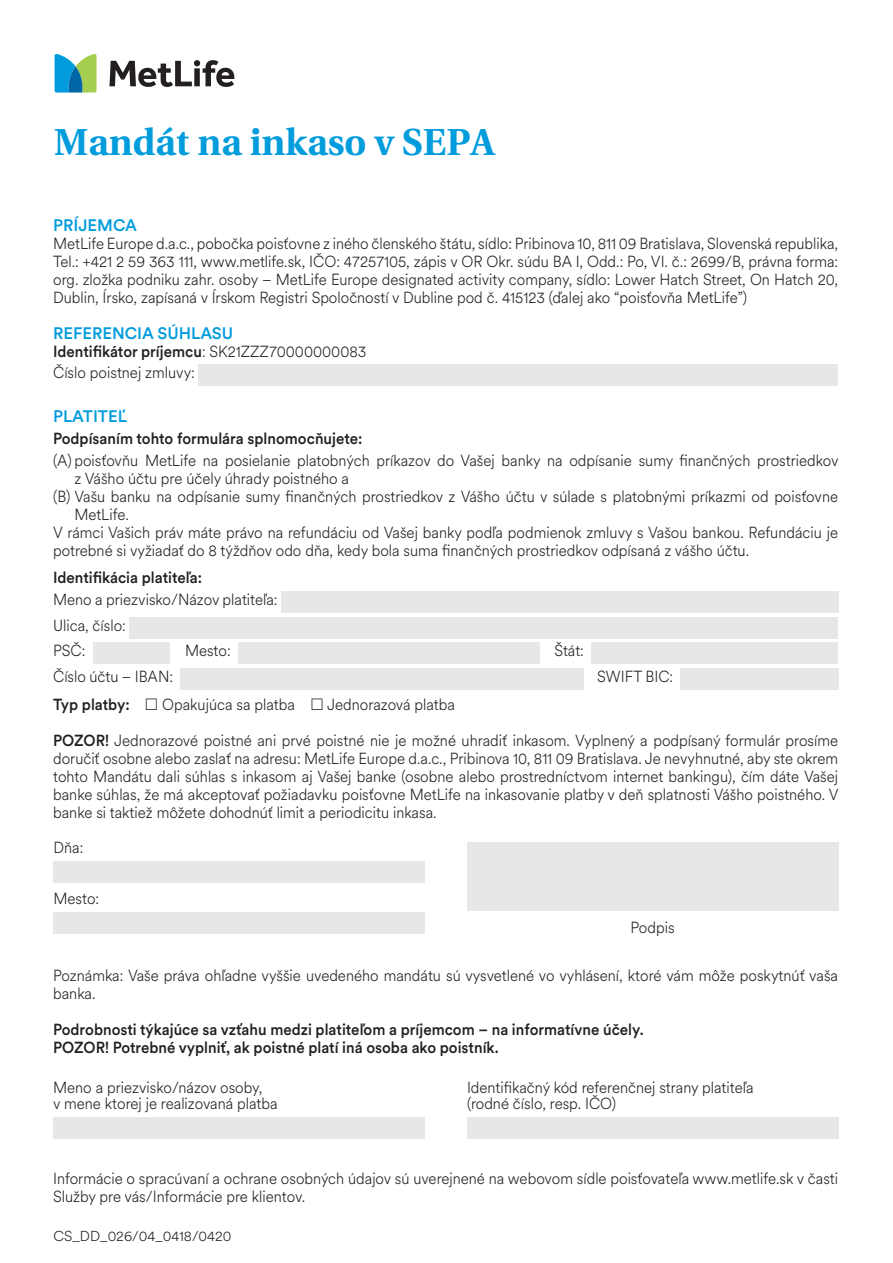
<style>
.page{position:relative;width:893px;height:1263px;background:#fff}
.page>*{position:absolute;margin:0;border:0;box-sizing:border-box;transform-origin:0 0}
.t1{font:700 37.5px "Utopia C Ex";color:#009cdc}
.t2{font:500 16.5px "Met Life Circular";color:#009cdc}
.t3{font:300 15.9px/18px "Met Life Circular";color:#231f20;scale:.94 1}
.t4{font:500 15.9px/18px "Met Life Circular";color:#231f20;scale:.94 1}
.t5{font:300 14.25px "Met Life Circular";color:#231f20}
.s1{font-weight:500}
</style>
<div class="page">
<svg style="left:109px;top:60px;width:125px;height:27px"></svg>
<svg style="left:55px;top:54px;width:42px;height:39px;background:#5cb2a5"></svg>
<div style="left:199px;top:365px;width:639px;height:21px;background:#e6e7e9"></div>
<div style="left:281px;top:591px;width:557px;height:22px;background:#e6e7e9"></div>
<div style="left:130px;top:617px;width:708px;height:21px;background:#e6e7e9"></div>
<div style="left:93px;top:642px;width:77px;height:22px;background:#e6e7e9"></div>
<div style="left:238px;top:642px;width:301px;height:22px;background:#e6e7e9"></div>
<div style="left:591px;top:642px;width:247px;height:22px;background:#e6e7e9"></div>
<div style="left:180px;top:668px;width:404px;height:21px;background:#e6e7e9"></div>
<div style="left:680px;top:668px;width:158px;height:21px;background:#e6e7e9"></div>
<div style="left:467px;top:1117px;width:371px;height:21px;background:#e6e7e9"></div>
<div style="left:53px;top:1117px;width:371px;height:21px;background:#e6e7e9"></div>
<div style="left:54px;top:861px;width:371px;height:21px;background:#e6e7e9"></div>
<div style="left:54px;top:912px;width:371px;height:21px;background:#e6e7e9"></div>
<div style="left:467px;top:842px;width:371px;height:69px;background:#e6e7e9"></div>
<h1 class="t1" style="left:54px;top:121px;width:442px">Mandát na inkaso v SEPA</h1>
<p class="t2" style="left:53px;top:214px;width:85px">PRÍJEMCA</p>
<p class="t3" style="left:53px;top:234px;width:837px;text-align:justify">MetLife Europe d.a.c., pobočka poisťovne z iného členského štátu, sídlo: Pribinova 10, 811 09 Bratislava, Slovenská republika, Tel.: +421 2 59 363 111, www.metlife.sk, IČO: 47257105, zápis v OR Okr. súdu BA I, Odd.: Po, VI. č.: 2699/B, právna forma: org. zložka podniku zahr. osoby – MetLife Europe designated activity company, sídlo: Lower Hatch Street, On Hatch 20, Dublin, Írsko, zapísaná v Írskom Registri Spoločností v Dubline pod č. 415123 (ďalej ako “poisťovňa MetLife”)</p>
<p class="t2" style="left:53px;top:322px;width:182px">REFERENCIA SÚHLASU</p>
<p class="t3" style="left:53px;top:341px;width:335px;line-height:21px"><span class="s1">Identifikátor príjemcu</span>: SK21ZZZ70000000083<br>Číslo poistnej zmluvy:</p>
<p class="t2" style="left:53px;top:405px;width:75px">PLATITEĽ</p>
<p class="t4" style="left:53px;top:429px;width:331px">Podpísaním tohto formulára splnomocňujete:</p>
<p class="t3" style="left:53px;top:451px;width:837px">(A) poisťovňu MetLife na posielanie platobných príkazov do Vašej banky na odpísanie sumy finančných prostriedkov</p>
<p class="t3" style="left:74px;top:469px;width:294px">z Vášho účtu pre účely úhrady poistného a</p>
<p class="t3" style="left:53px;top:487px;width:837px">(B) Vašu banku na odpísanie sumy finančných prostriedkov z Vášho účtu v súlade s platobnými príkazmi od poisťovne</p>
<p class="t3" style="left:74px;top:505px;width:59px">MetLife.</p>
<p class="t3" style="left:53px;top:523px;width:836px">V rámci Vašich práv máte právo na refundáciu od Vašej banky podľa podmienok zmluvy s Vašou bankou. Refundáciu je</p>
<p class="t3" style="left:53px;top:541px;width:742px">potrebné si vyžiadať do 8 týždňov odo dňa, kedy bola suma finančných prostriedkov odpísaná z vášho účtu.</p>
<p class="t4" style="left:53px;top:568px;width:160px">Identifikácia platiteľa:</p>
<p class="t3" style="left:53px;top:586px;width:240px;line-height:25.5px">Meno a priezvisko/Názov platiteľa:<br>Ulica, číslo:<br>PSČ:</p>
<p class="t3" style="left:185px;top:641px;width:50px">Mesto:</p>
<p class="t3" style="left:554px;top:641px;width:33px">Štát:</p>
<p class="t3" style="left:53px;top:666px;width:129px">Číslo účtu – IBAN:</p>
<p class="t3" style="left:597px;top:666px;width:82px">SWIFT BIC:</p>
<p class="t4" style="left:53px;top:695px;width:83px">Typ platby:</p>
<p class="t3" style="left:162px;top:695px;width:143px">Opakujúca sa platba</p>
<p class="t3" style="left:327px;top:695px;width:137px">Jednorazová platba</p>
<p class="t3" style="left:53px;top:731px;width:837px;text-align:justify"><span class="s1">POZOR!</span> Jednorazové poistné ani prvé poistné nie je možné uhradiť inkasom. Vyplnený a podpísaný formulár prosíme doručiť osobne alebo zaslať na adresu: MetLife Europe d.a.c., Pribinova 10, 811 09 Bratislava. Je nevyhnutné, aby ste okrem tohto Mandátu dali súhlas s inkasom aj Vašej banke (osobne alebo prostredníctvom internet bankingu), čím dáte Vašej banke súhlas, že má akceptovať požiadavku poisťovne MetLife na inkasovanie platby v deň splatnosti Vášho poistného. V banke si taktiež môžete dohodnúť limit a periodicitu inkasa.</p>
<p class="t3" style="left:54px;top:838px;width:33px">Dňa:</p>
<p class="t3" style="left:54px;top:889px;width:50px">Mesto:</p>
<p class="t3" style="left:631px;top:917px;width:48px">Podpis</p>
<p class="t3" style="left:53px;top:965px;width:837px">Poznámka: Vaše práva ohľadne vyššie uvedeného mandátu sú vysvetlené vo vyhlásení, ktoré vám môže poskytnúť vaša banka.</p>
<p class="t4" style="left:53px;top:1019px;width:630px">Podrobnosti týkajúce sa vzťahu medzi platiteľom a príjemcom – na informatívne účely.<br>POZOR! Potrebné vyplniť, ak poistné platí iná osoba ako poistník.</p>
<p class="t3" style="left:53px;top:1078px;width:240px;line-height:16.5px">Meno a priezvisko/názov osoby,<br>v mene ktorej je realizovaná platba</p>
<p class="t3" style="left:467px;top:1078px;width:306px;line-height:16.5px">Identifikačný kód referenčnej strany platiteľa (rodné číslo, resp. IČO)</p>
<p class="t3" style="left:53px;top:1168px;width:837px">Informácie o spracúvaní a ochrane osobných údajov sú uverejnené na webovom sídle poisťovateľa www.metlife.sk v časti<br>Služby pre vás/Informácie pre klientov.</p>
<p class="t5" style="left:54px;top:1227px;width:179px">CS_DD_026/04_0418/0420</p>
</div>
